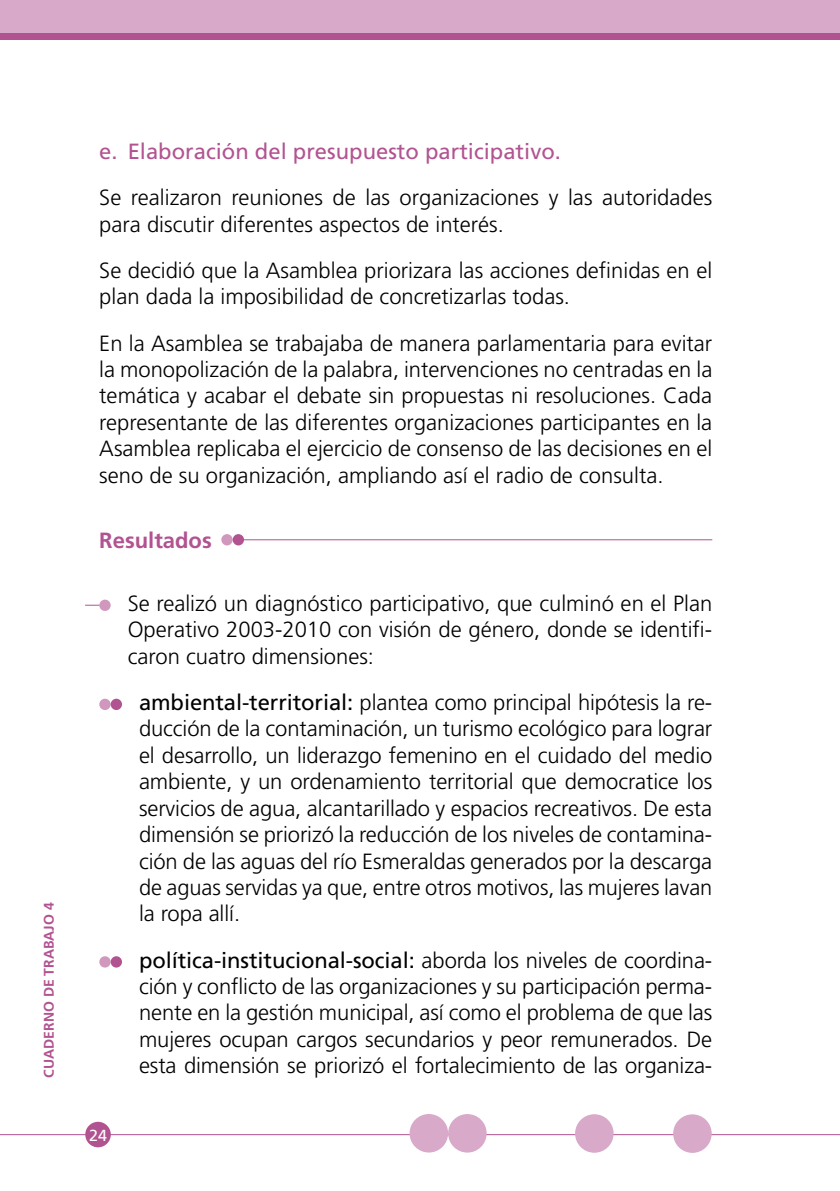
<style>
.page{position:relative;width:840px;height:1191px;background:#fff}
.page>*{position:absolute;margin:0;border:0;box-sizing:border-box;transform-origin:0 0}
.boliches{font:300 22px/26.4px "Frutiger";letter-spacing:-.005em;color:#000;text-align:justify}
.Texto_normal{font:300 22px/26.4px "Frutiger";color:#000}
.colorroman{font:22px "Frutiger";color:#b25391}
.Texto_normal-2{font:700 22px "Frutiger";color:#b25391}
.t1{font:16px "Frutiger";color:#fff}
.t2{font:700 14px "Frutiger";color:#b25391}
.s1{font-weight:400}
</style>
<div class="page">
<div style="left:0;top:0;width:839px;height:40px;background:#d8a9c8"></div>
<div style="left:0;top:33px;width:839px;height:7px;background:#b25391"></div>
<hr style="left:0;top:1134px;width:839px;height:1px;background:#b25391">
<div style="left:85px;top:1121px;width:26px;height:26px;background:#b25391;border-radius:50%"></div>
<div style="left:409px;top:1114px;width:39px;height:38px;background:#d8a9c8;border-radius:50%"></div>
<div style="left:448px;top:1114px;width:38px;height:38px;background:#d8a9c8;border-radius:50%"></div>
<div style="left:574px;top:1114px;width:39px;height:38px;background:#d8a9c8;border-radius:50%"></div>
<div style="left:672px;top:1114px;width:39px;height:38px;background:#d8a9c8;border-radius:50%"></div>
<hr style="left:839px;top:0;width:1px;height:40px;background:#d8a9c8">
<div style="left:99px;top:599px;width:12px;height:12px;background:#d198bd;border-radius:50%"></div>
<div style="left:99px;top:698px;width:12px;height:12px;background:#d198bd;border-radius:50%"></div>
<div style="left:111px;top:698px;width:11px;height:12px;background:#b25391;border-radius:50%"></div>
<div style="left:99px;top:956px;width:12px;height:11px;background:#d198bd;border-radius:50%"></div>
<div style="left:111px;top:956px;width:11px;height:11px;background:#b25391;border-radius:50%"></div>
<hr style="left:235px;top:539px;width:476px;height:1px;background:#b25391">
<div style="left:221px;top:534px;width:11px;height:11px;background:#d198bd;border-radius:50%"></div>
<div style="left:232px;top:534px;width:12px;height:11px;background:#b25391;border-radius:50%"></div>
<svg style="left:85px;top:604px;width:14px;height:1px"></svg>
<p class="t2" style="left:41px;top:1077px;width:177px;rotate:-90deg">CUADERNO DE TRABAJO 4</p>
<p class="colorroman" style="left:99px;top:138px;width:463px">e. Elaboración del presupuesto participativo.</p>
<p class="Texto_normal" style="left:99px;top:184px;width:614px">Se realizaron reuniones de las organizaciones y las autoridades para discutir diferentes aspectos de interés.</p>
<p class="Texto_normal" style="left:99px;top:257px;width:614px">Se decidió que la Asamblea priorizara las acciones definidas en el plan dada la imposibilidad de concretizarlas todas.</p>
<p class="Texto_normal" style="left:99px;top:330px;width:614px;text-align:justify">En la Asamblea se trabajaba de manera parlamentaria para evitar la monopolización de la palabra, intervenciones no centradas en la temática y acabar el debate sin propuestas ni resoluciones. Cada representante de las diferentes organizaciones participantes en la Asamblea replicaba el ejercicio de consenso de las decisiones en el seno de su organización, ampliando así el radio de consulta.</p>
<p class="Texto_normal-2" style="left:99px;top:528px;width:114px">Resultados</p>
<p class="t1" style="left:89px;top:1125px;width:19px">24</p>
<p class="boliches" style="left:128px;top:590px;width:585px">Se realizó un diagnóstico participativo, que culminó en el Plan Operativo 2003-2010 con visión de género, donde se identifi&shy;caron cuatro dimensiones:</p>
<p class="boliches" style="left:139px;top:689px;width:574px"><span class="s1">ambiental-territorial:</span> plantea como principal hipótesis la re&shy;ducción de la contaminación, un turismo ecológico para lograr el desarrollo, un liderazgo femenino en el cuidado del medio ambiente, y un ordenamiento territorial que democratice los servicios de agua, alcantarillado y espacios recreativos. De esta dimensión se priorizó la reducción de los niveles de contamina&shy;ción de las aguas del río Esmeraldas generados por la descarga de aguas servidas ya que, entre otros motivos, las mujeres lavan la ropa allí.</p>
<p class="boliches" style="left:139px;top:946px;width:574px"><span class="s1">política-institucional-social:</span> aborda los niveles de coordina&shy;ción y conflicto de las organizaciones y su participación perma&shy;nente en la gestión municipal, así como el problema de que las mujeres ocupan cargos secundarios y peor remunerados. De esta dimensión se priorizó el fortalecimiento de las organiza-</p>
</div>
